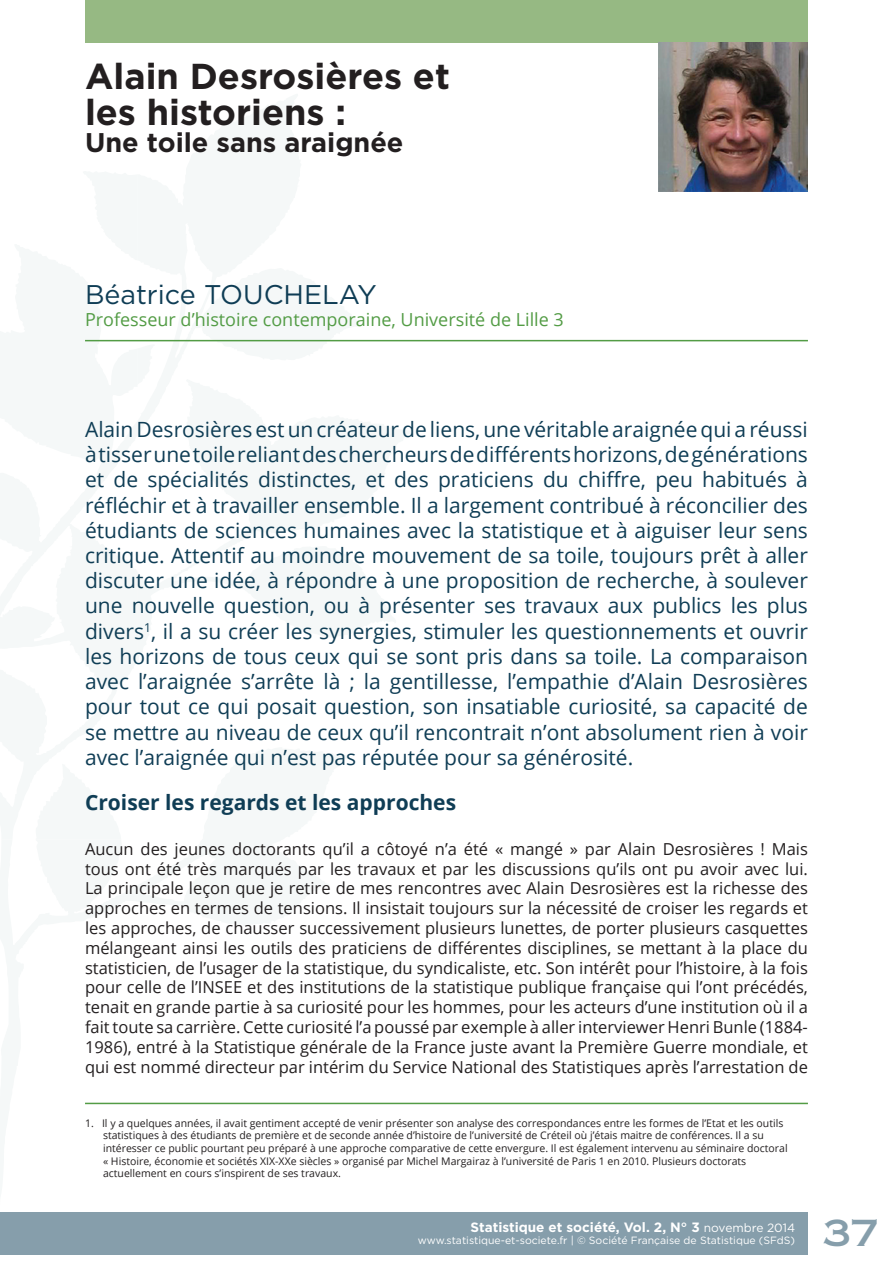
<style>
.page{position:relative;width:893px;height:1263px;background:#fff}
.page>*{position:absolute;margin:0;border:0;box-sizing:border-box;transform-origin:0 0}
.t1{font:700 36px/36px "Gotham";color:#231f20}
.t2{font:36px "Copperplate Gothic Std 31 AB";color:#869eab}
.t3{font:700 27px "Gotham";color:#231f20}
.t4{font:27px "Gotham";color:#0f3d55}
.t5{font:21px/25.2px "Open Sans";color:#0f3d55;text-align:justify}
.t6{font:700 21px "Open Sans";color:#0f3d55}
.t7{font:18px "Open Sans";color:#539c45}
.t8{font:16.5px/19.8px "Open Sans";color:#231f20;text-align:justify}
.t9{font:700 13.5px "Gotham";color:#fff}
.t10{font:10.5px/12.6px "Open Sans";color:#231f20}
.t11{font:10.5px "Gotham";color:#fff}
.s1{font-weight:400;font-size:12px}
</style>
<div class="page">
<div style="left:0;top:1212px;width:808px;height:42px;background:#869eab"></div>
<div style="left:85px;top:0;width:723px;height:43px;background:#96b983"></div>
<hr style="left:85px;top:1103px;width:723px;height:1px;background:#539c45">
<img style="left:659px;top:43px;width:149px;height:149px">
<hr style="left:85px;top:340px;width:723px;height:1px;background:#539c45">
<h1 class="t1" style="left:85px;top:58px;width:366px">Alain Desrosières et les historiens :</h1>
<h2 class="t3" style="left:85px;top:125px;width:320px">Une toile sans araignée</h2>
<h2 class="t4" style="left:85px;top:277px;width:293px">Béatrice TOUCHELAY</h2>
<p class="t7" style="left:85px;top:307px;width:480px">Professeur d’histoire contemporaine, Université de Lille 3</p>
<p class="t5" style="left:85px;top:416px;width:724px">Alain Desrosières est un créateur de liens, une véritable araignée qui a réussi à tisser une toile reliant des chercheurs de différents horizons, de générations et de spécialités distinctes, et des praticiens du chiffre, peu habitués à réfléchir et à travailler ensemble. Il a largement contribué à réconcilier des étudiants de sciences humaines avec la statistique et à aiguiser leur sens critique. Attentif au moindre mouvement de sa toile, toujours prêt à aller discuter une idée, à répondre à une proposition de recherche, à soulever une nouvelle question, ou à présenter ses travaux aux publics les plus divers<sup>1</sup>, il a su créer les synergies, stimuler les questionnements et ouvrir les horizons de tous ceux qui se sont pris dans sa toile. La comparaison avec l’araignée s’arrête là ; la gentillesse, l’empathie d’Alain Desrosières pour tout ce qui posait question, son insatiable curiosité, sa capacité de se mettre au niveau de ceux qu’il rencontrait n’ont absolument rien à voir avec l’araignée qui n’est pas réputée pour sa générosité.</p>
<p class="t6" style="left:85px;top:787px;width:373px">Croiser les regards et les approches</p>
<p class="t8" style="left:85px;top:838px;width:724px">Aucun des jeunes doctorants qu’il a côtoyé n’a été « mangé » par Alain Desrosières ! Mais tous ont été très marqués par les travaux et par les discussions qu’ils ont pu avoir avec lui.<br>La principale leçon que je retire de mes rencontres avec Alain Desrosières est la richesse des approches en termes de tensions. Il insistait toujours sur la nécessité de croiser les regards et les approches, de chausser successivement plusieurs lunettes, de porter plusieurs casquettes mélangeant ainsi les outils des praticiens de différentes disciplines, se mettant à la place du statisticien, de l’usager de la statistique, du syndicaliste, etc. Son intérêt pour l’histoire, à la fois pour celle de l’INSEE et des institutions de la statistique publique française qui l’ont précédés, tenait en grande partie à sa curiosité pour les hommes, pour les acteurs d’une institution où il a fait toute sa carrière. Cette curiosité l’a poussé par exemple à aller interviewer Henri Bunle (1884- 1986), entré à la Statistique générale de la France juste avant la Première Guerre mondiale, et qui est nommé directeur par intérim du Service National des Statistiques après l’arrestation de</p>
<p class="t10" style="left:103px;top:1116px;width:686px;text-indent:-18px">1. Il y a quelques années, il avait gentiment accepté de venir présenter son analyse des correspondances entre les formes de l’Etat et les outils statistiques à des étudiants de première et de seconde année d’histoire de l’université de Créteil où j’étais maitre de conférences. Il a su intéresser ce public pourtant peu préparé à une approche comparative de cette envergure. Il est également intervenu au séminaire doctoral « Histoire, économie et sociétés XIX-XXe siècles » organisé par Michel Margairaz à l’université de Paris 1 en 2010. Plusieurs doctorats actuellement en cours s’inspirent de ses travaux.</p>
<p class="t9" style="left:471px;top:1218px;width:326px">Statistique et société, Vol. 2, N° 3 <span class="s1">novembre 2014</span></p>
<p class="t11" style="left:418px;top:1234px;width:379px">www.statistique-et-societe.fr | © Société Française de Statistique (SFdS)</p>
<h1 class="t2" style="left:822px;top:1212px;width:58px">37</h1>
</div>
